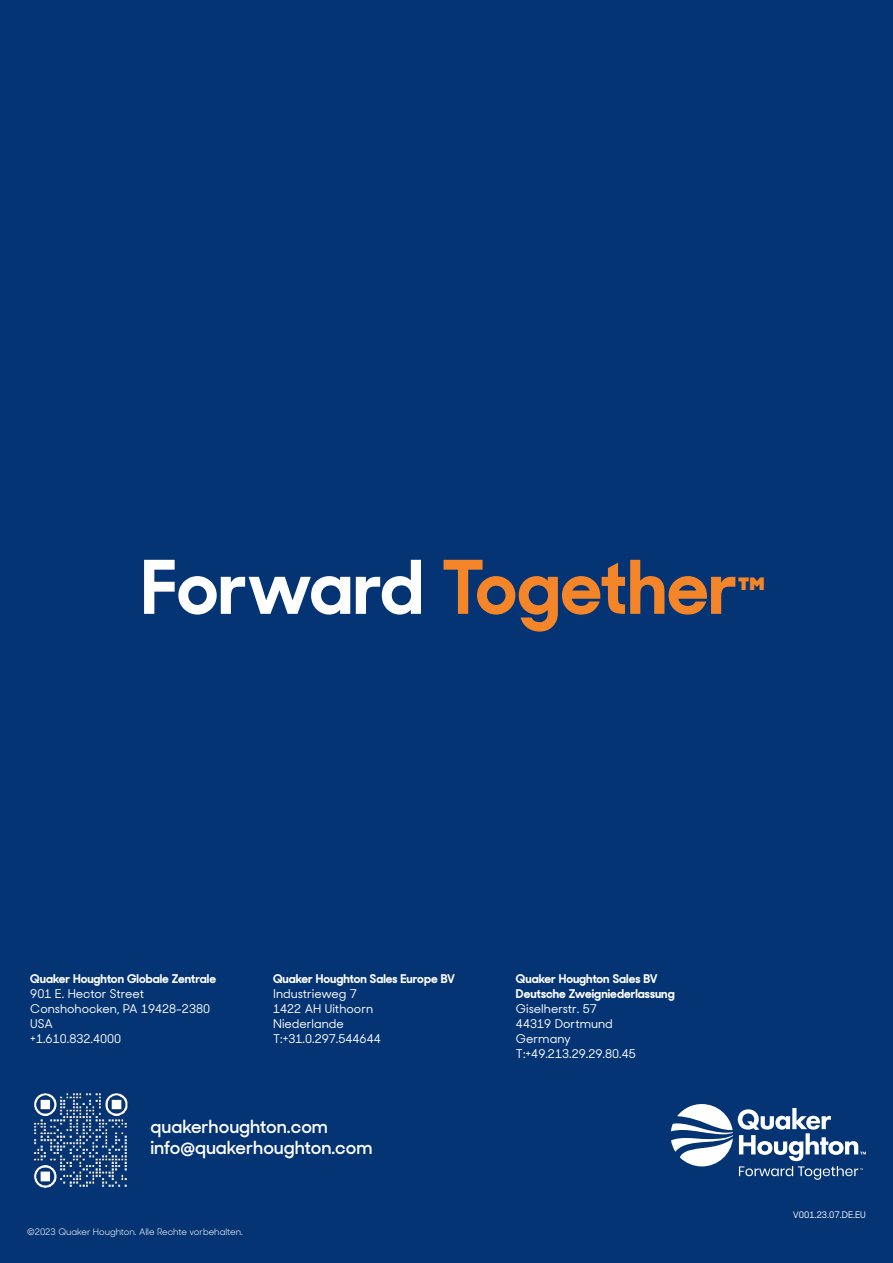
<style>
.page{position:relative;width:893px;height:1263px;background:#053474}
.page>*{position:absolute;margin:0;border:0;box-sizing:border-box;transform-origin:0 0}
.t1{font:700 74.1px "Sharp Sans Display No 2";color:#f58529}
.t2{font:600 18px/21.6px "Sharp Sans Display No 2";color:#fff}
.t3{font:500 12px/15px "Sharp Sans Display No 2";color:#fff}
.t4{font:700 12px/15px "Sharp Sans Display No 2";color:#fff}
.t5{font:9px "Sharp Sans Display No 2";color:#fff}
.t6{font:500 9px "Sharp Sans Display No 2";color:#fff}
.s1{color:#fff}
.s2{font-size:43.2px}
</style>
<div class="page">
<svg style="left:671px;top:1104px;width:195px;height:76px"></svg>
<img style="left:33px;top:1093px;width:96px;height:96px">
<h1 class="t1" style="left:141px;top:559px;width:626px"><span class="s1">Forward</span> Together<span class="s2">™</span></h1>
<p class="t4" style="left:30px;top:973px;width:187px">Quaker Houghton Globale Zentrale</p>
<p class="t3" style="left:30px;top:988px;width:181px">901 E. Hector Street<br>Conshohocken, PA 19428-2380<br>USA<br>+1.610.832.4000</p>
<p class="t4" style="left:273px;top:973px;width:183px">Quaker Houghton Sales Europe BV</p>
<p class="t3" style="left:273px;top:988px;width:109px">Industrieweg 7<br>1422 AH Uithoorn<br>Niederlande<br>T:+31.0.297.544644</p>
<h2 class="t2" style="left:151px;top:1117px;width:224px">quakerhoughton.com info@quakerhoughton.com</h2>
<p class="t5" style="left:27px;top:1228px;width:217px">©2023 Quaker Houghton. Alle Rechte vorbehalten.</p>
<p class="t4" style="left:516px;top:973px;width:160px">Quaker Houghton Sales BV<br>Deutsche Zweigniederlassung</p>
<p class="t3" style="left:516px;top:1003px;width:121px">Giselherstr. 57<br>44319 Dortmund<br>Germany<br>T:+49.213.29.29.80.45</p>
<p class="t6" style="left:793px;top:1207px;width:75px">V001.23.07.DE.EU</p>
</div>
